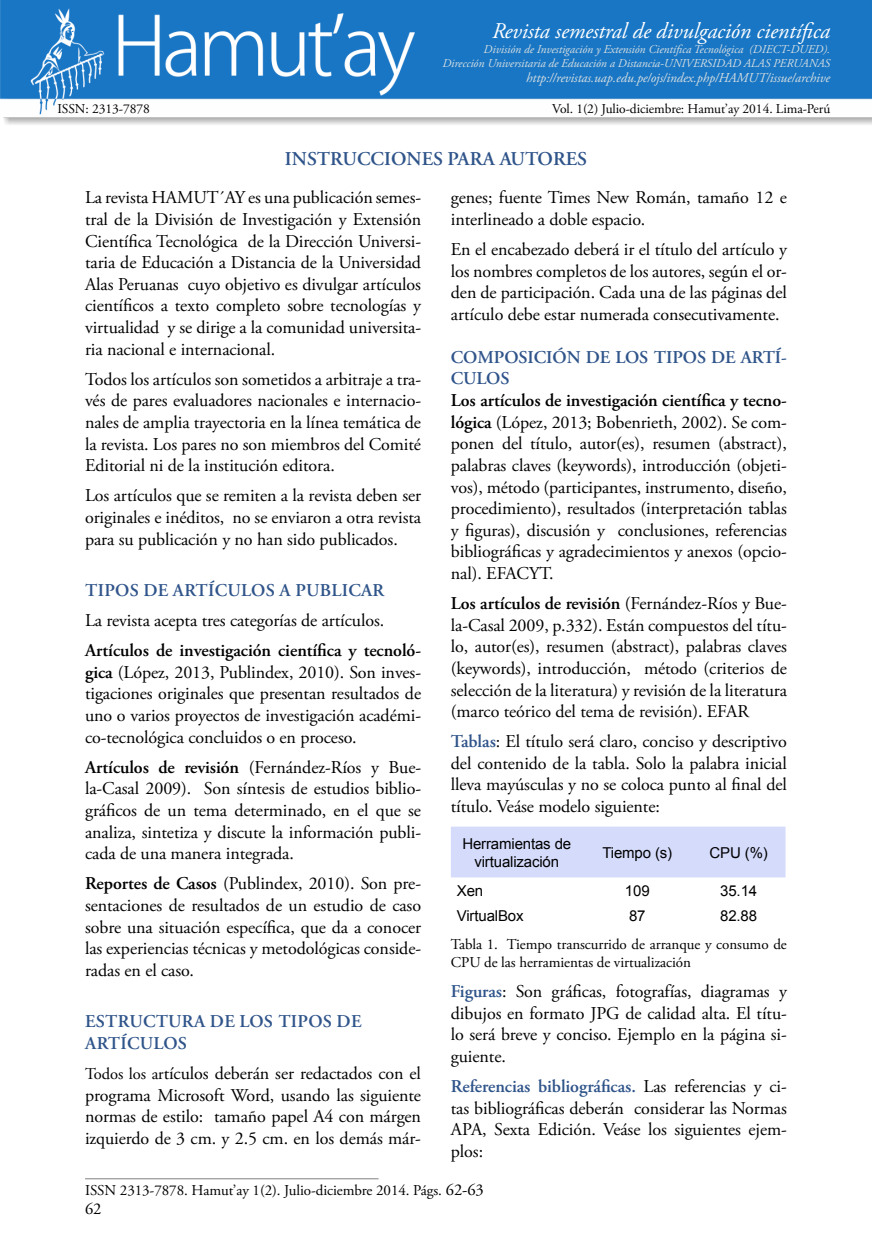
<style>
.page{position:relative;width:872px;height:1255px;background:#fff}
.page>*{position:absolute;margin:0;border:0;box-sizing:border-box;transform-origin:0 0}
.t1{font:italic 22.5px "Adobe Garamond Pro";letter-spacing:-.005em;color:#fff}
.t2{font:600 19.5px "Adobe Garamond Pro";color:#2f548a}
.t3{font:18px/21.6px "Adobe Garamond Pro";letter-spacing:-.005em;color:#000;text-align:justify}
.t4{font:600 18px/21.6px "Adobe Garamond Pro";letter-spacing:-.005em;color:#2f548a}
.t5{font:16.5px "Adobe Garamond Pro";color:#000}
.t6{font:15px/18px "Adobe Garamond Pro";letter-spacing:-.005em;color:#000}
.t7{font:15px/18px "Arial";letter-spacing:-.01em;color:#000;text-align:center}
.t8{font:italic 13.5px "Adobe Garamond Pro";letter-spacing:-.005em;color:#d6dfe3}
.t9{font:13.5px "Adobe Garamond Pro";letter-spacing:-.005em;color:#000}
.t10{font:italic 12px/13.5px "Adobe Garamond Pro";letter-spacing:-.005em;color:#d6dfe3;text-align:right}
.s1{font-weight:600}
.s2{font-weight:600;color:#2f548a}
.s3{font-size:16.5px}
</style>
<div class="page">
<hr style="left:85px;top:1178px;width:293px;height:1px;background:#808080">
<div style="left:451px;top:826px;width:334px;height:51px;background:#d5dbfb"></div>
<img style="left:0;top:0;width:872px;height:125px">
<p class="t1" style="left:492px;top:17px;width:340px">Revista semestral de divulgación científica</p>
<p class="t10" style="left:442px;top:43px;width:389px">División de Investigación y Extensión Científica Tecnológica (DIECT-DUED).<br>Dirección Universitaria de Educación a Distancia-UNIVERSIDAD ALAS PERUANAS</p>
<p class="t8" style="left:526px;top:70px;width:305px">http://revistas.uap.edu.pe/ojs/index.php/HAMUT/issue/archive</p>
<p class="t9" style="left:57px;top:101px;width:94px">ISSN: 2313-7878</p>
<p class="t9" style="left:552px;top:101px;width:279px">Vol. 1(2) Julio-diciembre: Hamut’ay 2014. Lima-Perú</p>
<p class="t2" style="left:285px;top:148px;width:303px">INSTRUCCIONES PARA AUTORES</p>
<p class="t3" style="left:451px;top:187px;width:337px">genes; fuente Times New Román, tamaño 12 e interlineado a doble espacio.</p>
<p class="t3" style="left:451px;top:239px;width:337px">En el encabezado deberá ir el título del artículo y los nombres completos de los autores, según el or&shy;den de participación. Cada una de las páginas del artículo debe estar numerada consecutivamente.</p>
<p class="t4" style="left:451px;top:346px;width:337px">COMPOSICIÓN DE LOS TIPOS DE ARTÍ-<br>CULOS</p>
<p class="t3" style="left:451px;top:390px;width:337px"><span class="s1">Los artículos de investigación científica y tecno&shy;lógica</span> (López, 2013; Bobenrieth, 2002). Se com&shy;ponen del título, autor(es), resumen (abstract), palabras claves (keywords), introducción (objeti&shy;vos), método (participantes, instrumento, diseño, procedimiento), resultados (interpretación tablas y figuras), discusión y conclusiones, referencias bibliográficas y agradecimientos y anexos (opcio&shy;nal). EFACYT.</p>
<p class="t3" style="left:451px;top:593px;width:337px"><span class="s1">Los artículos de revisión</span> (Fernández-Ríos y Bue&shy;la-Casal 2009, p.332). Están compuestos del títu&shy;lo, autor(es), resumen (abstract), palabras claves (keywords), introducción, método (criterios de selección de la literatura) y revisión de la literatura (marco teórico del tema de revisión). EFAR</p>
<p class="t3" style="left:451px;top:731px;width:337px"><span class="s2">Tablas</span>: El título será claro, conciso y descriptivo del contenido de la tabla. Solo la palabra inicial lleva mayúsculas y no se coloca punto al final del título. Veáse modelo siguiente:</p>
<p class="t7" style="left:462px;top:834px;width:110px">Herramientas de virtualización</p>
<p class="t7" style="left:602px;top:843px;width:71px">Tiempo (s)</p>
<p class="t7" style="left:709px;top:843px;width:60px">CPU (%)</p>
<p class="t7" style="left:457px;top:881px;width:28px">Xen</p>
<p class="t7" style="left:625px;top:881px;width:26px">109</p>
<p class="t7" style="left:720px;top:881px;width:38px">35.14</p>
<p class="t7" style="left:457px;top:907px;width:68px">VirtualBox</p>
<p class="t7" style="left:629px;top:907px;width:18px">87</p>
<p class="t7" style="left:720px;top:907px;width:38px">82.88</p>
<p class="t6" style="left:451px;top:935px;width:337px">Tabla 1. Tiempo transcurrido de arranque y consumo de<br>CPU de las herramientas de virtualización</p>
<p class="t3" style="left:451px;top:981px;width:337px"><span class="s2">Figuras</span>: Son gráficas, fotografías, diagramas y dibujos en formato JPG de calidad alta. El títu&shy;lo será breve y conciso. Ejemplo en la página si&shy;guiente.</p>
<p class="t3" style="left:451px;top:1076px;width:337px"><span class="s2">Referencias bibliográficas.</span> Las referencias y ci&shy;tas bibliográficas deberán considerar las Normas APA, Sexta Edición. Veáse los siguientes ejem&shy;plos:</p>
<p class="t3" style="left:85px;top:187px;width:337px">La revista HAMUT´AY es una publicación semes&shy;tral de la División de Investigación y Extensión Científica Tecnológica de la Dirección Universi&shy;taria de Educación a Distancia de la Universidad Alas Peruanas cuyo objetivo es divulgar artículos científicos a texto completo sobre tecnologías y virtualidad y se dirige a la comunidad universita&shy;ria nacional e internacional.</p>
<p class="t3" style="left:85px;top:369px;width:337px">Todos los artículos son sometidos a arbitraje a tra&shy;vés de pares evaluadores nacionales e internacio&shy;nales de amplia trayectoria en la línea temática de la revista. Los pares no son miembros del Comité Editorial ni de la institución editora.</p>
<p class="t3" style="left:85px;top:485px;width:337px">Los artículos que se remiten a la revista deben ser originales e inéditos, no se enviaron a otra revista para su publicación y no han sido publicados.</p>
<p class="t4" style="left:85px;top:579px;width:12px">Tipos</p>
<p class="t4" style="left:143px;top:579px;width:77px">de artículos</p>
<p class="t4" style="left:279px;top:579px;width:29px">a publicar</p>
<p class="t3" style="left:85px;top:610px;width:301px">La revista acepta tres categorías de artículos.</p>
<p class="t3" style="left:85px;top:640px;width:337px"><span class="s1">Artículos de investigación científica y tecnoló&shy;gica</span> (López, 2013, Publindex, 2010). Son inves&shy;tigaciones originales que presentan resultados de uno o varios proyectos de investigación académi&shy;co-tecnológica concluidos o en proceso.</p>
<p class="t3" style="left:85px;top:757px;width:337px"><span class="s1">Artículos de revisión</span> (Fernández-Ríos y Bue&shy;la-Casal 2009). Son síntesis de estudios biblio&shy;gráficos de un tema determinado, en el que se analiza, sintetiza y discute la información publi&shy;cada de una manera integrada.</p>
<p class="t3" style="left:85px;top:873px;width:337px"><span class="s1">Reportes de Casos</span> (Publindex, 2010). Son pre&shy;sentaciones de resultados de un estudio de caso sobre una situación específica, que da a conocer las experiencias técnicas y metodológicas conside&shy;radas en el caso.</p>
<p class="t4" style="left:85px;top:1010px;width:46px">Estruc</p>
<p class="t4" style="left:156px;top:1010px;width:26px">tura</p>
<p class="t4" style="left:210px;top:1010px;width:42px">de los</p>
<p class="t4" style="left:278px;top:1010px;width:24px">tipos</p>
<p class="t4" style="left:336px;top:1010px;width:14px">de</p>
<p class="t3" style="left:85px;top:1028px;width:337px;line-height:30.2px"><span class="s2">artículos<br></span><span class="s3">Todos los ar</span>tículos deberán ser redactados con el</p>
<p class="t3" style="left:85px;top:1084px;width:337px">programa Microsoft Word, usando las siguiente normas de estilo: tamaño papel A4 con márgen izquierdo de 3 cm. y 2.5 cm. en los demás már-</p>
<p class="t6" style="left:85px;top:1181px;width:400px">ISSN 2313-7878. Hamut’ay 1(2). Julio-diciembre 2014. Págs. <span class="s3">62-63</span></p>
<p class="t5" style="left:85px;top:1199px;width:18px">62</p>
</div>
